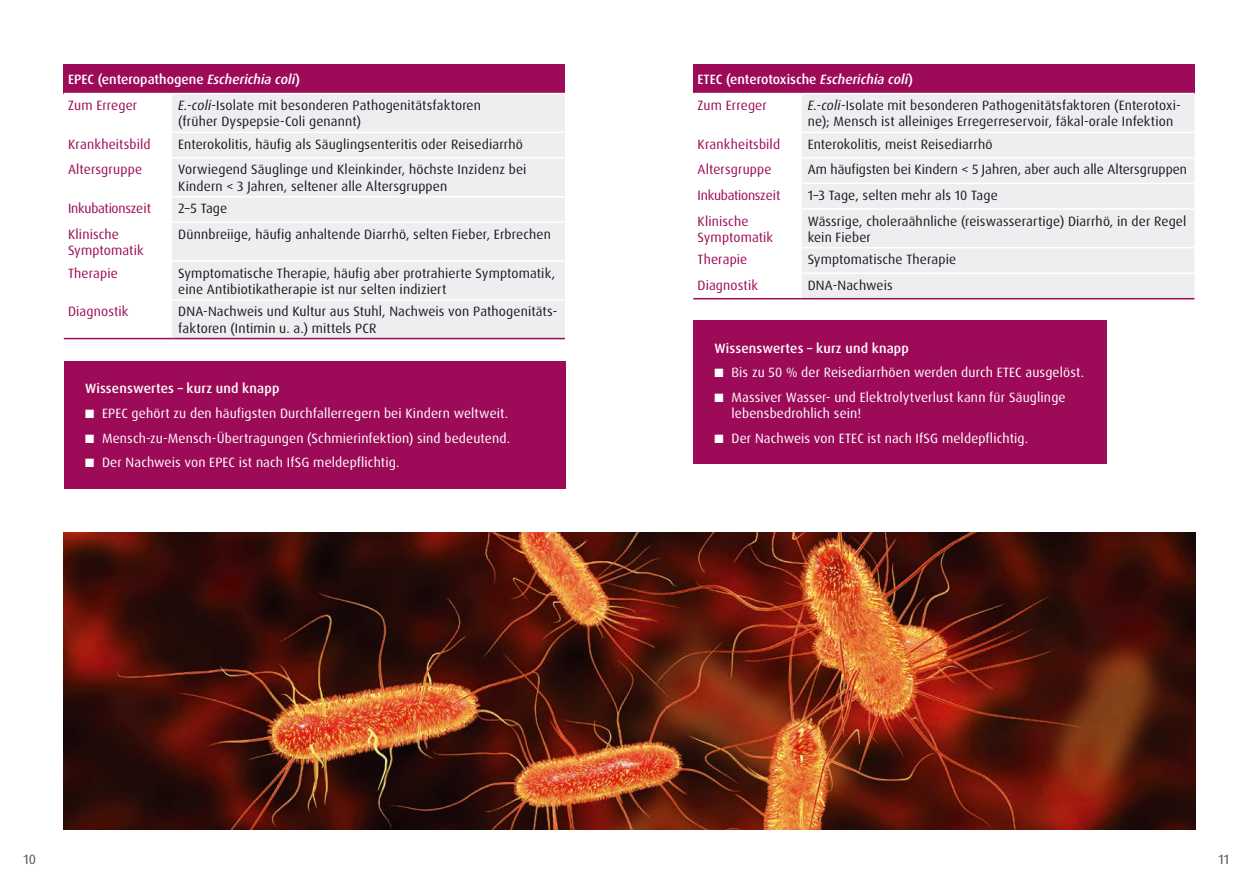
<style>
.page{position:relative;width:1259px;height:893px;background:#fff}
.page>*{position:absolute;margin:0;border:0;box-sizing:border-box;transform-origin:0 0}
.t1{font:13.5px/16.2px "Dax Pro";letter-spacing:.01em;color:#1b1c20}
.t2{font:13.5px/16.2px "Dax Pro";letter-spacing:.01em;color:#fff}
.t3{font:500 13.5px/26.2px "Dax Pro";letter-spacing:.005em;color:#fff}
.t4{font:13.5px/16.2px "Dax Pro";letter-spacing:.01em;color:#9d0b58}
.t5{font:13.5px "Dax Pro";letter-spacing:-.015em;color:#9d0b58}
.t6{font:13.5px "Dax Pro";color:#504e53}
.s1{font-style:italic}
.s2{font-weight:400;color:#9d0b58}
</style>
<div class="page">
<div style="left:64px;top:64px;width:501px;height:30px;background:#9d0b58"></div>
<svg style="left:64px;top:337px;width:108px;height:1px"></svg>
<div style="left:172px;top:94px;width:393px;height:244px;background:#edeeef"></div>
<hr style="left:64px;top:93px;width:108px;height:1px;background:#fff">
<hr style="left:172px;top:93px;width:393px;height:1px;background:#fff">
<hr style="left:172px;top:132px;width:393px;height:1px;background:#fff">
<hr style="left:172px;top:157px;width:393px;height:2px;background:#fff">
<hr style="left:172px;top:196px;width:393px;height:1px;background:#fff">
<hr style="left:172px;top:221px;width:393px;height:2px;background:#fff">
<hr style="left:172px;top:260px;width:393px;height:2px;background:#fff">
<hr style="left:172px;top:299px;width:393px;height:2px;background:#fff">
<hr style="left:64px;top:338px;width:108px;height:1px;background:#9d0b58">
<hr style="left:172px;top:338px;width:393px;height:1px;background:#9d0b58">
<div style="left:693px;top:64px;width:501px;height:30px;background:#9d0b58"></div>
<div style="left:801px;top:94px;width:393px;height:204px;background:#edeeef"></div>
<hr style="left:693px;top:93px;width:108px;height:1px;background:#fff">
<hr style="left:801px;top:93px;width:393px;height:1px;background:#fff">
<hr style="left:801px;top:132px;width:393px;height:1px;background:#fff">
<hr style="left:801px;top:157px;width:393px;height:2px;background:#fff">
<hr style="left:801px;top:183px;width:393px;height:1px;background:#fff">
<hr style="left:801px;top:208px;width:393px;height:2px;background:#fff">
<hr style="left:801px;top:247px;width:393px;height:1px;background:#fff">
<hr style="left:801px;top:272px;width:393px;height:2px;background:#fff">
<hr style="left:693px;top:298px;width:108px;height:1px;background:#9d0b58">
<hr style="left:801px;top:298px;width:393px;height:1px;background:#9d0b58">
<div style="left:64px;top:361px;width:502px;height:128px;background:#9d0b58"></div>
<div style="left:693px;top:321px;width:414px;height:143px;background:#9d0b58"></div>
<img style="left:64px;top:532px;width:1131px;height:297px">
<p class="t3" style="left:68px;top:66px;width:233px">EPEC (enteropathogene <span class="s1">Escherichia coli</span>)<br><span class="s2">Zum Erreger</span></p>
<p class="t1" style="left:178px;top:97px;width:304px"><span class="s1">E.-coli</span>-Isolate mit besonderen Pathogenitätsfaktoren (früher Dyspepsie-Coli genannt)</p>
<p class="t4" style="left:68px;top:136px;width:84px">Krankheitsbild</p>
<p class="t1" style="left:178px;top:136px;width:346px">Enterokolitis, häufig als Säuglingsenteritis oder Reisediarrhö</p>
<p class="t4" style="left:68px;top:162px;width:76px">Altersgruppe</p>
<p class="t1" style="left:178px;top:162px;width:350px">Vorwiegend Säuglinge und Kleinkinder, höchste Inzidenz bei<br>Kindern &lt; 3 Jahren, seltener alle Altersgruppen</p>
<p class="t5" style="left:68px;top:200px;width:85px">Inkubationszeit</p>
<p class="t1" style="left:178px;top:201px;width:51px">2–5 Tage</p>
<p class="t4" style="left:68px;top:226px;width:77px">Klinische<br>Symptomatik</p>
<p class="t1" style="left:178px;top:226px;width:374px">Dünnbreiige, häufig anhaltende Diarrhö, selten Fieber, Erbrechen</p>
<p class="t4" style="left:68px;top:265px;width:51px">Therapie</p>
<p class="t1" style="left:178px;top:265px;width:378px">Symptomatische Therapie, häufig aber protrahierte Symptomatik, eine Antibiotikatherapie ist nur selten indiziert</p>
<p class="t4" style="left:68px;top:304px;width:62px">Diagnostik</p>
<p class="t1" style="left:178px;top:304px;width:381px">DNA-Nachweis und Kultur aus Stuhl, Nachweis von Pathogenitäts&shy;faktoren (Intimin u. a.) mittels PCR</p>
<p class="t3" style="left:85px;top:375px;width:196px">Wissenswertes – kurz und knapp</p>
<p class="t2" style="left:85px;top:405px;width:424px">■ EPEC gehört zu den häufigsten Durchfallerregern bei Kindern weltweit.</p>
<p class="t2" style="left:85px;top:430px;width:426px">■ Mensch-zu-Mensch-Übertragungen (Schmierinfektion) sind bedeutend.</p>
<p class="t2" style="left:85px;top:455px;width:316px">■ Der Nachweis von EPEC ist nach IfSG meldepflichtig.</p>
<p class="t3" style="left:697px;top:66px;width:217px">ETEC (enterotoxische <span class="s1">Escherichia coli</span>)<br><span class="s2">Zum Erreger</span></p>
<p class="t1" style="left:807px;top:97px;width:374px"><span class="s1">E.-coli</span>-Isolate mit besonderen Pathogenitätsfaktoren (Enterotoxi&shy;ne); Mensch ist alleiniges Erregerreservoir, fäkal-orale Infektion</p>
<p class="t4" style="left:697px;top:136px;width:84px">Krankheitsbild</p>
<p class="t1" style="left:807px;top:136px;width:186px">Enterokolitis, meist Reisediarrhö</p>
<p class="t4" style="left:697px;top:162px;width:76px">Altersgruppe</p>
<p class="t1" style="left:807px;top:162px;width:381px">Am häufigsten bei Kindern &lt; 5 Jahren, aber auch alle Altersgruppen</p>
<p class="t5" style="left:697px;top:187px;width:85px">Inkubationszeit</p>
<p class="t1" style="left:807px;top:187px;width:192px">1–3 Tage, selten mehr als 10 Tage</p>
<p class="t4" style="left:697px;top:213px;width:77px">Klinische<br>Symptomatik</p>
<p class="t1" style="left:807px;top:213px;width:380px">Wässrige, choleraähnliche (reiswasserartige) Diarrhö, in der Regel kein Fieber</p>
<p class="t4" style="left:697px;top:252px;width:51px">Therapie</p>
<p class="t1" style="left:807px;top:252px;width:150px">Symptomatische Therapie</p>
<p class="t4" style="left:697px;top:277px;width:62px">Diagnostik</p>
<p class="t1" style="left:807px;top:277px;width:86px">DNA-Nachweis</p>
<p class="t3" style="left:714px;top:335px;width:196px">Wissenswertes – kurz und knapp</p>
<p class="t2" style="left:714px;top:365px;width:371px">■ Bis zu 50 % der Reisediarrhöen werden durch ETEC ausgelöst.</p>
<p class="t2" style="left:731px;top:389px;width:336px;text-indent:-17px">■ Massiver Wasser- und Elektrolytverlust kann für Säuglinge lebensbedrohlich sein!</p>
<p class="t2" style="left:714px;top:430px;width:315px">■ Der Nachweis von ETEC ist nach IfSG meldepflichtig.</p>
<p class="t6" style="left:23px;top:851px;width:14px">10</p>
<p class="t6" style="left:1218px;top:851px;width:12px">11</p>
</div>
